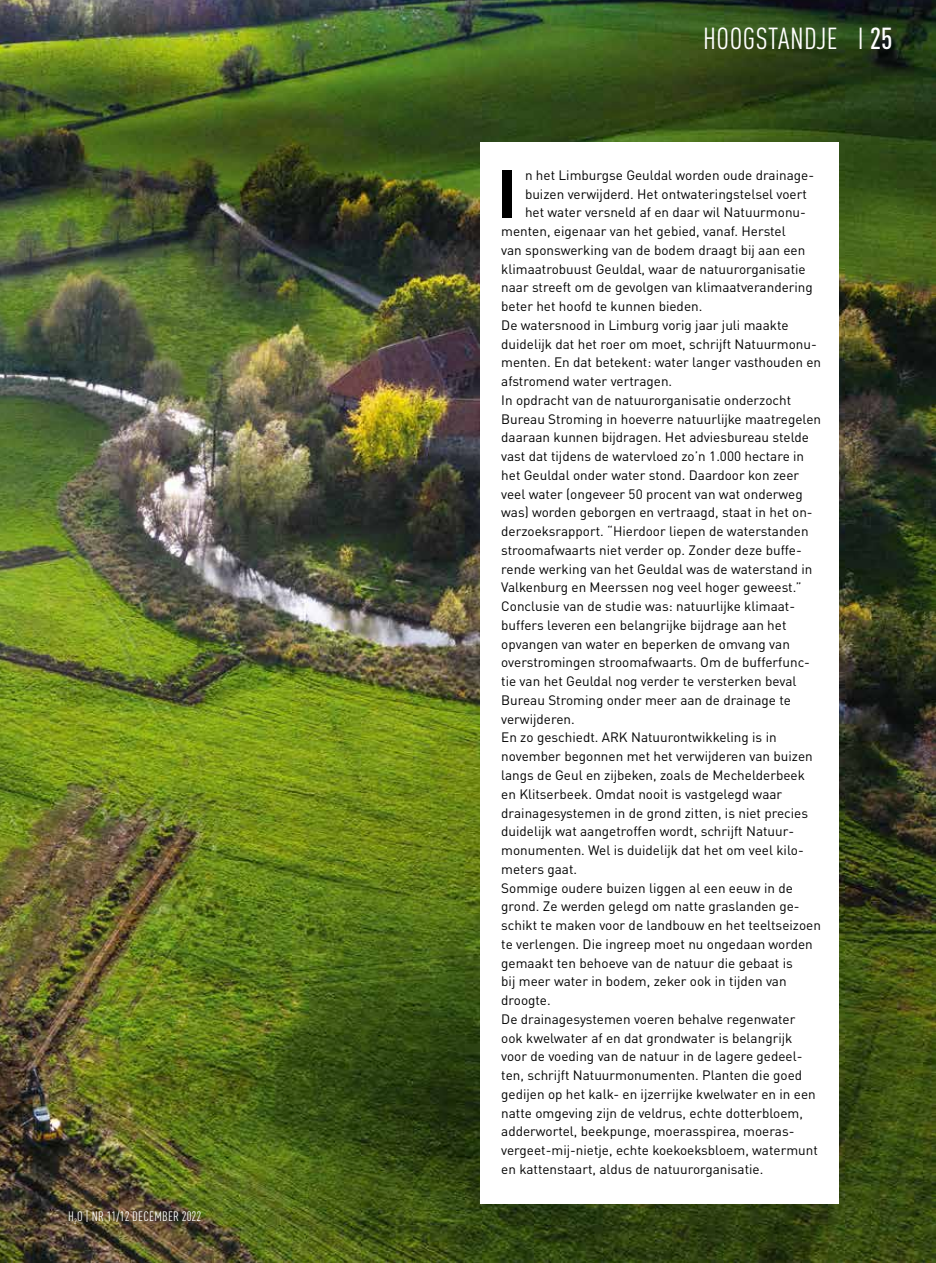
<style>
.page{position:relative;width:936px;height:1263px;background:#fff}
.page>*{position:absolute;margin:0;border:0;box-sizing:border-box;transform-origin:0 0}
.t1{font:900 condensed 67.2px "DIN Pro";color:#000}
.t2{font:condensed 30px "DIN Pro";letter-spacing:.015em;color:#fff}
.t3{font:13.5px "DIN Pro";color:#000}
.t4{font:condensed 13.5px "DIN Pro";letter-spacing:.02em;color:#fff}
.s1{font-weight:500}
</style>
<div class="page">
<img style="left:0;top:0;width:935px;height:1263px">
<div style="left:480px;top:142px;width:358px;height:1061px;background:#fff"></div>
<p class="t4" style="left:68px;top:1207px;width:135px">H<sub>2</sub>O | NR 11/12 DECEMBER 2022</p>
<h2 class="t2" style="left:703px;top:17px;width:191px">HOOGSTANDJE I <span class="s1">25</span></h2>
<h1 class="t1" style="left:498px;top:141px;width:18px">I</h1>
<p class="t3" style="left:525px;top:164px;width:290px">n het Limburgse Geuldal worden oude drainage-</p>
<p class="t3" style="left:525px;top:183px;width:283px">buizen verwijderd. Het ontwateringstelsel voert</p>
<p class="t3" style="left:525px;top:202px;width:280px">het water versneld af en daar wil Natuurmonu-</p>
<p class="t3" style="left:501px;top:221px;width:286px">menten, eigenaar van het gebied, vanaf. Herstel</p>
<p class="t3" style="left:501px;top:239px;width:305px">van sponswerking van de bodem draagt bij aan een</p>
<p class="t3" style="left:501px;top:258px;width:306px">klimaatrobuust Geuldal, waar de natuurorganisatie</p>
<p class="t3" style="left:501px;top:277px;width:313px">naar streeft om de gevolgen van klimaatverandering</p>
<p class="t3" style="left:501px;top:296px;width:203px">beter het hoofd te kunnen bieden.</p>
<p class="t3" style="left:501px;top:314px;width:289px">De watersnood in Limburg vorig jaar juli maakte</p>
<p class="t3" style="left:501px;top:333px;width:317px">duidelijk dat het roer om moet, schrijft Natuurmonu-</p>
<p class="t3" style="left:501px;top:352px;width:321px">menten. En dat betekent: water langer vasthouden en</p>
<p class="t3" style="left:501px;top:371px;width:172px">afstromend water vertragen.</p>
<p class="t3" style="left:501px;top:389px;width:291px">In opdracht van de natuurorganisatie onderzocht</p>
<p class="t3" style="left:501px;top:408px;width:321px">Bureau Stroming in hoeverre natuurlijke maatregelen</p>
<p class="t3" style="left:501px;top:427px;width:309px">daaraan kunnen bijdragen. Het adviesbureau stelde</p>
<p class="t3" style="left:501px;top:446px;width:304px">vast dat tijdens de watervloed zo’n 1.000 hectare in</p>
<p class="t3" style="left:501px;top:464px;width:299px">het Geuldal onder water stond. Daardoor kon zeer</p>
<p class="t3" style="left:501px;top:483px;width:303px">veel water (ongeveer 50 procent van wat onderweg</p>
<p class="t3" style="left:501px;top:502px;width:313px">was) worden geborgen en vertraagd, staat in het on-</p>
<p class="t3" style="left:501px;top:521px;width:309px">derzoeksrapport. “Hierdoor liepen de waterstanden</p>
<p class="t3" style="left:501px;top:539px;width:302px">stroomafwaarts niet verder op. Zonder deze buffe-</p>
<p class="t3" style="left:501px;top:558px;width:313px">rende werking van het Geuldal was de waterstand in</p>
<p class="t3" style="left:501px;top:577px;width:302px">Valkenburg en Meerssen nog veel hoger geweest.”</p>
<p class="t3" style="left:501px;top:596px;width:295px">Conclusie van de studie was: natuurlijke klimaat-</p>
<p class="t3" style="left:501px;top:614px;width:287px">buffers leveren een belangrijke bijdrage aan het</p>
<p class="t3" style="left:501px;top:633px;width:290px">opvangen van water en beperken de omvang van</p>
<p class="t3" style="left:501px;top:652px;width:310px">overstromingen stroomafwaarts. Om de bufferfunc-</p>
<p class="t3" style="left:501px;top:671px;width:297px">tie van het Geuldal nog verder te versterken beval</p>
<p class="t3" style="left:501px;top:689px;width:291px">Bureau Stroming onder meer aan de drainage te</p>
<p class="t3" style="left:501px;top:708px;width:75px">verwijderen.</p>
<p class="t3" style="left:501px;top:727px;width:277px">En zo geschiedt. ARK Natuurontwikkeling is in</p>
<p class="t3" style="left:501px;top:746px;width:313px">november begonnen met het verwijderen van buizen</p>
<p class="t3" style="left:501px;top:764px;width:305px">langs de Geul en zijbeken, zoals de Mechelderbeek</p>
<p class="t3" style="left:501px;top:783px;width:282px">en Klitserbeek. Omdat nooit is vastgelegd waar</p>
<p class="t3" style="left:501px;top:802px;width:308px">drainagesystemen in de grond zitten, is niet precies</p>
<p class="t3" style="left:501px;top:821px;width:292px">duidelijk wat aangetroffen wordt, schrijft Natuur-</p>
<p class="t3" style="left:501px;top:839px;width:304px">monumenten. Wel is duidelijk dat het om veel kilo-</p>
<p class="t3" style="left:501px;top:858px;width:77px">meters gaat.</p>
<p class="t3" style="left:501px;top:877px;width:293px">Sommige oudere buizen liggen al een eeuw in de</p>
<p class="t3" style="left:501px;top:896px;width:300px">grond. Ze werden gelegd om natte graslanden ge-</p>
<p class="t3" style="left:501px;top:914px;width:321px">schikt te maken voor de landbouw en het teeltseizoen</p>
<p class="t3" style="left:501px;top:933px;width:313px">te verlengen. Die ingreep moet nu ongedaan worden</p>
<p class="t3" style="left:501px;top:952px;width:293px">gemaakt ten behoeve van de natuur die gebaat is</p>
<p class="t3" style="left:501px;top:971px;width:287px">bij meer water in bodem, zeker ook in tijden van</p>
<p class="t3" style="left:501px;top:989px;width:51px">droogte.</p>
<p class="t3" style="left:501px;top:1008px;width:295px">De drainagesystemen voeren behalve regenwater</p>
<p class="t3" style="left:501px;top:1027px;width:292px">ook kwelwater af en dat grondwater is belangrijk</p>
<p class="t3" style="left:501px;top:1046px;width:303px">voor de voeding van de natuur in de lagere gedeel-</p>
<p class="t3" style="left:501px;top:1064px;width:302px">ten, schrijft Natuurmonumenten. Planten die goed</p>
<p class="t3" style="left:501px;top:1083px;width:316px">gedijen op het kalk- en ijzerrijke kwelwater en in een</p>
<p class="t3" style="left:501px;top:1102px;width:303px">natte omgeving zijn de veldrus, echte dotterbloem,</p>
<p class="t3" style="left:501px;top:1121px;width:295px">adderwortel, beekpunge, moerasspirea, moeras-</p>
<p class="t3" style="left:501px;top:1139px;width:318px">vergeet-mij-nietje, echte koekoeksbloem, watermunt</p>
<p class="t3" style="left:501px;top:1158px;width:263px">en kattenstaart, aldus de natuurorganisatie.</p>
</div>
